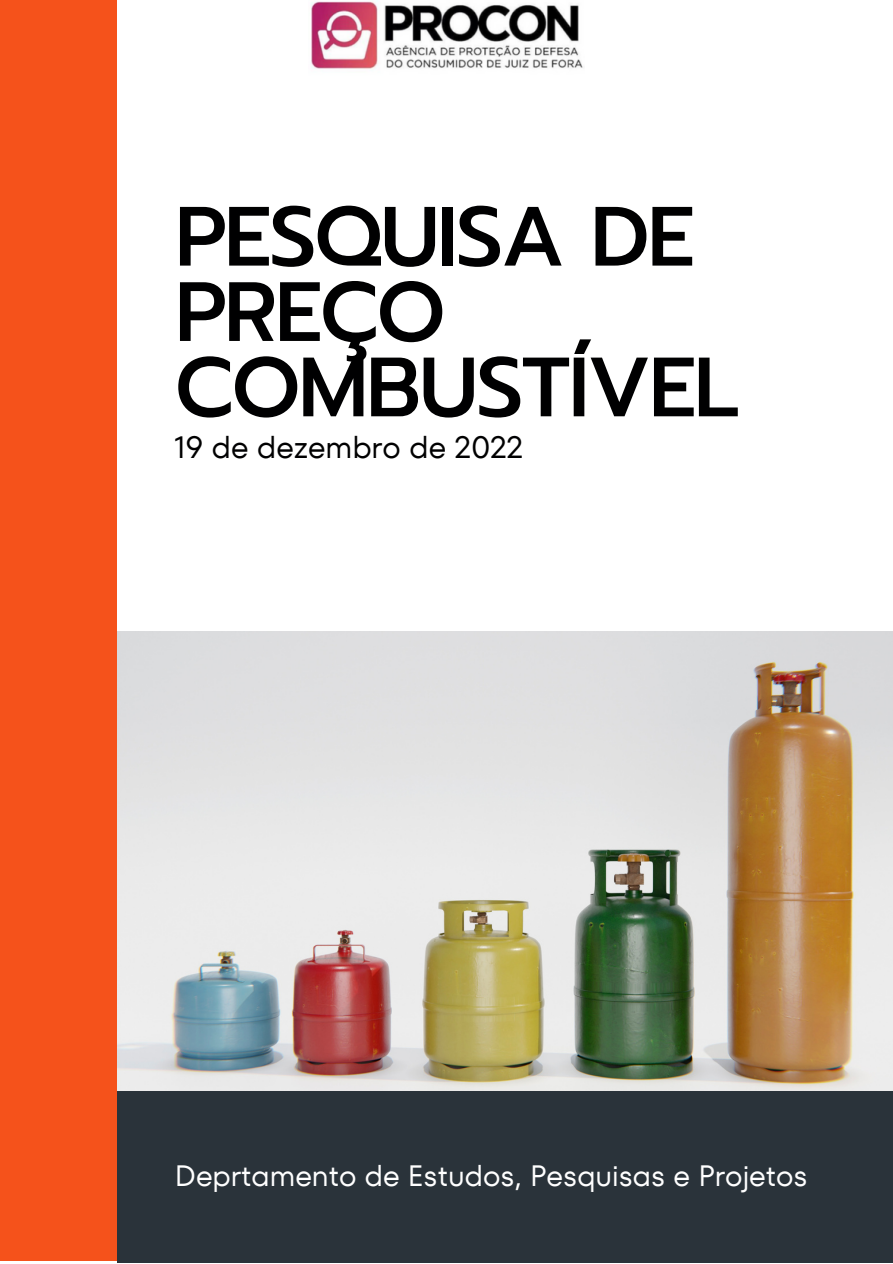
<style>
.page{position:relative;width:893px;height:1264px;background:#fff}
.page>*{position:absolute;margin:0;border:0;box-sizing:border-box;transform-origin:0 0}
.t1{font:500 84px/75.3px "Prompt";letter-spacing:-.03em;color:#000001}
.t2{font:30.75px "TT Fors";color:#000001}
.t3{font:29.4px "TT Fors";color:#fff}
</style>
<div class="page">
<img style="left:117px;top:631px;width:775px;height:460px">
<div style="left:0;top:0;width:117px;height:1260px;background:#f5521b"></div>
<div style="left:117px;top:1091px;width:775px;height:171px;background:#2a333a"></div>
<img style="left:311px;top:0;width:272px;height:69px">
<h1 class="t1" style="left:175px;top:200px;width:566px">PESQUISA DE<br>PREÇO<br>COMBUSTÍVEL</h1>
<p class="t2" style="left:175px;top:425px;width:350px">19 de dezembro de 2022</p>
<p class="t3" style="left:175px;top:1155px;width:634px">Deprtamento de Estudos, Pesquisas e Projetos</p>
</div>
